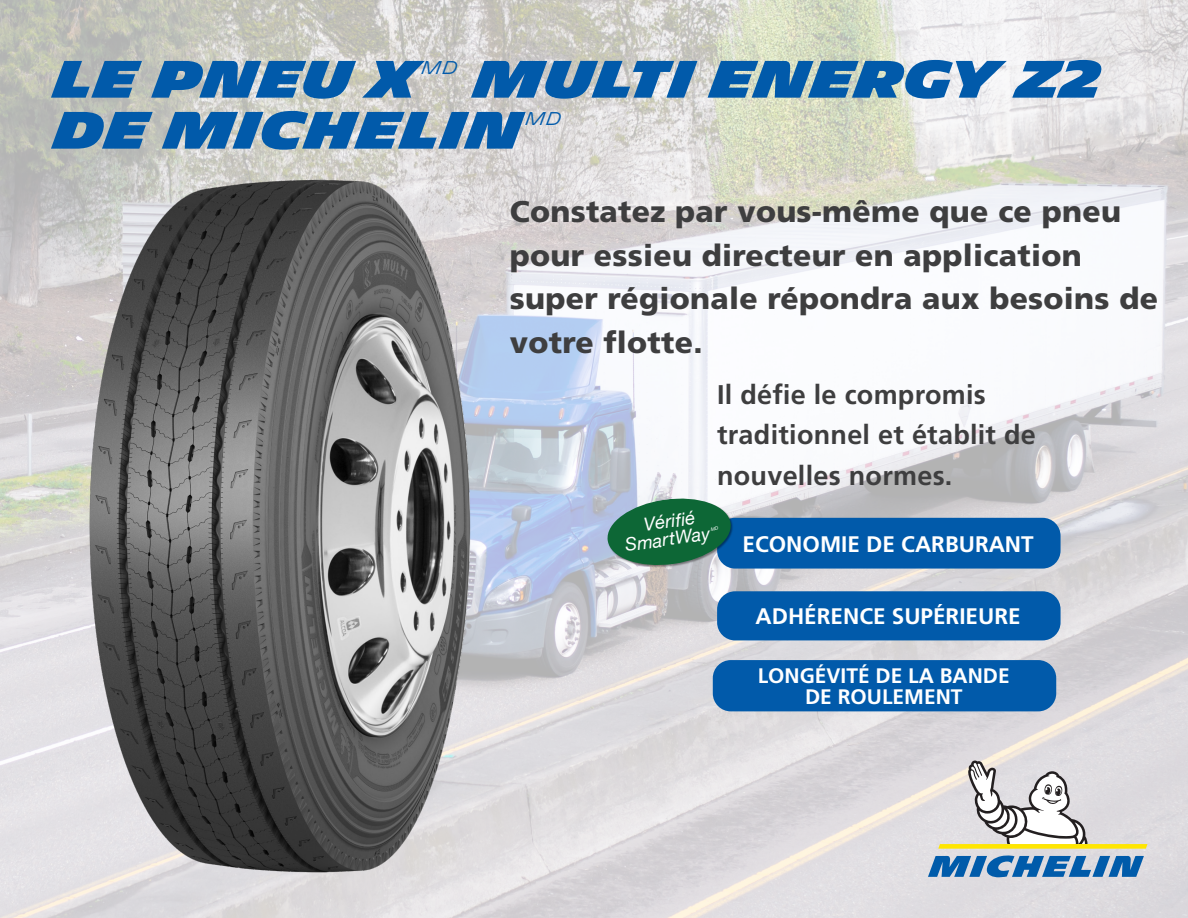
<style>
.page{position:relative;width:1188px;height:918px;background:#fff}
.page>*{position:absolute;margin:0;border:0;box-sizing:border-box;transform-origin:0 0}
.t1{font:900 51px "Michelin";letter-spacing:.01em;color:#015aaa}
.t2{font:900 30px/43.5px "Frutiger LT Std";letter-spacing:.01em;color:#3e3e3f}
.t3{font:700 27px/40.5px "Frutiger LT Std";letter-spacing:.01em;color:#3e3e3f}
.t4{font:700 22.5px "Frutiger LT Std";color:#fff}
.t5{font:700 21px/21px "Frutiger LT Std";color:#fff;text-align:center}
.t6{font:italic 18.3px/17.5px "Helvetica Neue";color:#fff;text-align:center}
.t7{font:300 18px "Michelin";color:#015aaa}
</style>
<div class="page">
<img style="left:0;top:0;width:1188px;height:918px">
<img style="left:40px;top:166px;width:493px;height:740px">
<div style="left:717px;top:518px;width:344px;height:51px;background:#015aaa;border-radius:18px"></div>
<div style="left:717px;top:591px;width:344px;height:49px;background:#015aaa;border-radius:18px"></div>
<div style="left:713px;top:660px;width:343px;height:51px;background:#015aaa;border-radius:18px"></div>
<svg style="left:928px;top:855px;width:216px;height:23px;background:#578dbf"></svg>
<svg style="left:938px;top:761px;width:210px;height:88px"></svg>
<img style="left:603px;top:491px;width:136px;height:86px">
<svg style="left:605px;top:495px;width:128px;height:74px;background:#43846a"></svg>
<p class="t7" style="left:422px;top:57px;width:38px">MD</p>
<p class="t1" style="left:474px;top:50px;width:628px">MULTI ENERGY Z2</p>
<p class="t1" style="left:54px;top:101px;width:470px">DE MICHELIN</p>
<p class="t7" style="left:526px;top:108px;width:38px">MD</p>
<p class="t1" style="left:54px;top:50px;width:366px">LE PNEU X</p>
<p class="t2" style="left:510px;top:190px;width:650px">Constatez par vous-même que ce pneu pour essieu directeur en application super régionale répondra aux besoins de votre flotte.</p>
<p class="t3" style="left:717px;top:374px;width:320px">Il défie le compromis traditionnel et établit de nouvelles normes.</p>
<p class="t6" style="left:622px;top:520px;width:87px;rotate:-8deg">Vérifié<br>SmartWay</p>
<p class="t4" style="left:742px;top:531px;width:293px">ECONOMIE DE CARBURANT</p>
<p class="t4" style="left:756px;top:603px;width:267px">ADHÉRENCE SUPÉRIEURE</p>
<p class="t5" style="left:758px;top:665px;width:254px">LONGÉVITÉ DE LA BANDE<br>DE ROULEMENT</p>
</div>
